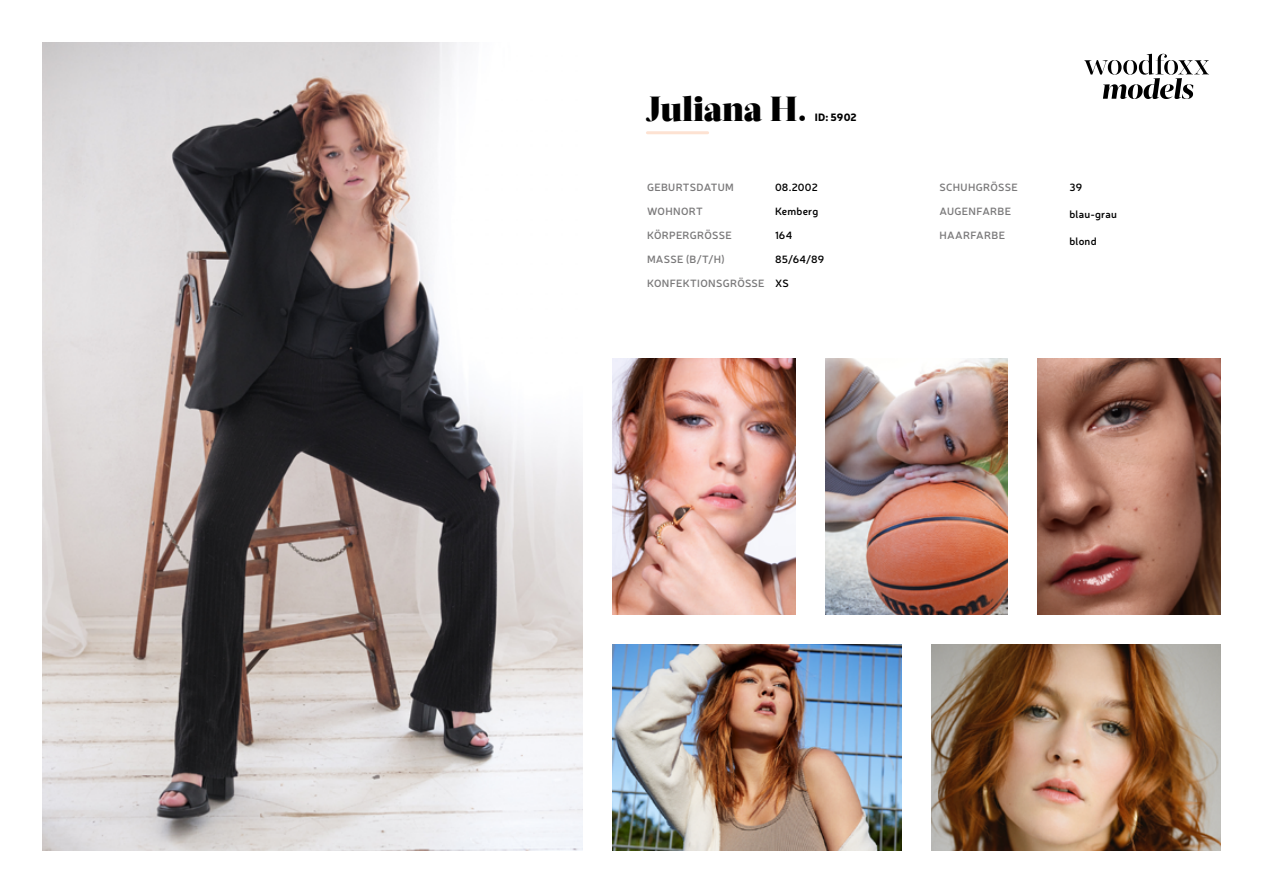
<style>
.page{position:relative;width:1263px;height:893px;background:#fff}
.page>*{position:absolute;margin:0;border:0;box-sizing:border-box;transform-origin:0 0}
.t1{font:900 34.65px "Acta Display";letter-spacing:-.005em;color:#000}
.t2{font:600 10.5px "Neris";letter-spacing:.025em;color:#7a797a}
.t3{font:600 10.5px "Neris";letter-spacing:.02em;color:#000}
.t4{font:900 10.5px "Neris";letter-spacing:.015em;color:#000}
</style>
<div class="page">
<img style="left:825px;top:358px;width:183px;height:256px">
<img style="left:612px;top:358px;width:183px;height:256px">
<img style="left:1037px;top:358px;width:183px;height:256px">
<img style="left:43px;top:43px;width:540px;height:807px">
<img style="left:612px;top:644px;width:289px;height:206px">
<img style="left:931px;top:644px;width:289px;height:206px">
<hr style="left:647px;top:131px;width:61px;height:3px;background:#fde2d2">
<svg style="left:1084px;top:54px;width:125px;height:45px"></svg>
<h1 class="t1" style="left:646px;top:88px;width:162px">Juliana H.</h1>
<p class="t4" style="left:815px;top:110px;width:44px">ID: 5902</p>
<p class="t2" style="left:647px;top:180px;width:88px">GEBURTSDATUM</p>
<p class="t2" style="left:647px;top:204px;width:57px">WOHNORT</p>
<p class="t2" style="left:647px;top:228px;width:86px">KÖRPERGRÖSSE</p>
<p class="t2" style="left:647px;top:252px;width:79px">MASSE (B/T/H)</p>
<p class="t2" style="left:647px;top:276px;width:119px">KONFEKTIONSGRÖSSE</p>
<p class="t3" style="left:775px;top:180px;width:44px">08.2002</p>
<p class="t3" style="left:775px;top:204px;width:45px">Kemberg</p>
<p class="t3" style="left:775px;top:228px;width:19px">164</p>
<p class="t3" style="left:775px;top:252px;width:51px">85/64/89</p>
<p class="t3" style="left:775px;top:276px;width:15px">XS</p>
<p class="t2" style="left:939px;top:180px;width:80px">SCHUHGRÖSSE</p>
<p class="t2" style="left:939px;top:204px;width:73px">AUGENFARBE</p>
<p class="t2" style="left:939px;top:228px;width:67px">HAARFARBE</p>
<p class="t3" style="left:1069px;top:180px;width:14px">39</p>
<p class="t3" style="left:1069px;top:207px;width:49px">blau-grau</p>
<p class="t3" style="left:1069px;top:234px;width:29px">blond</p>
</div>
